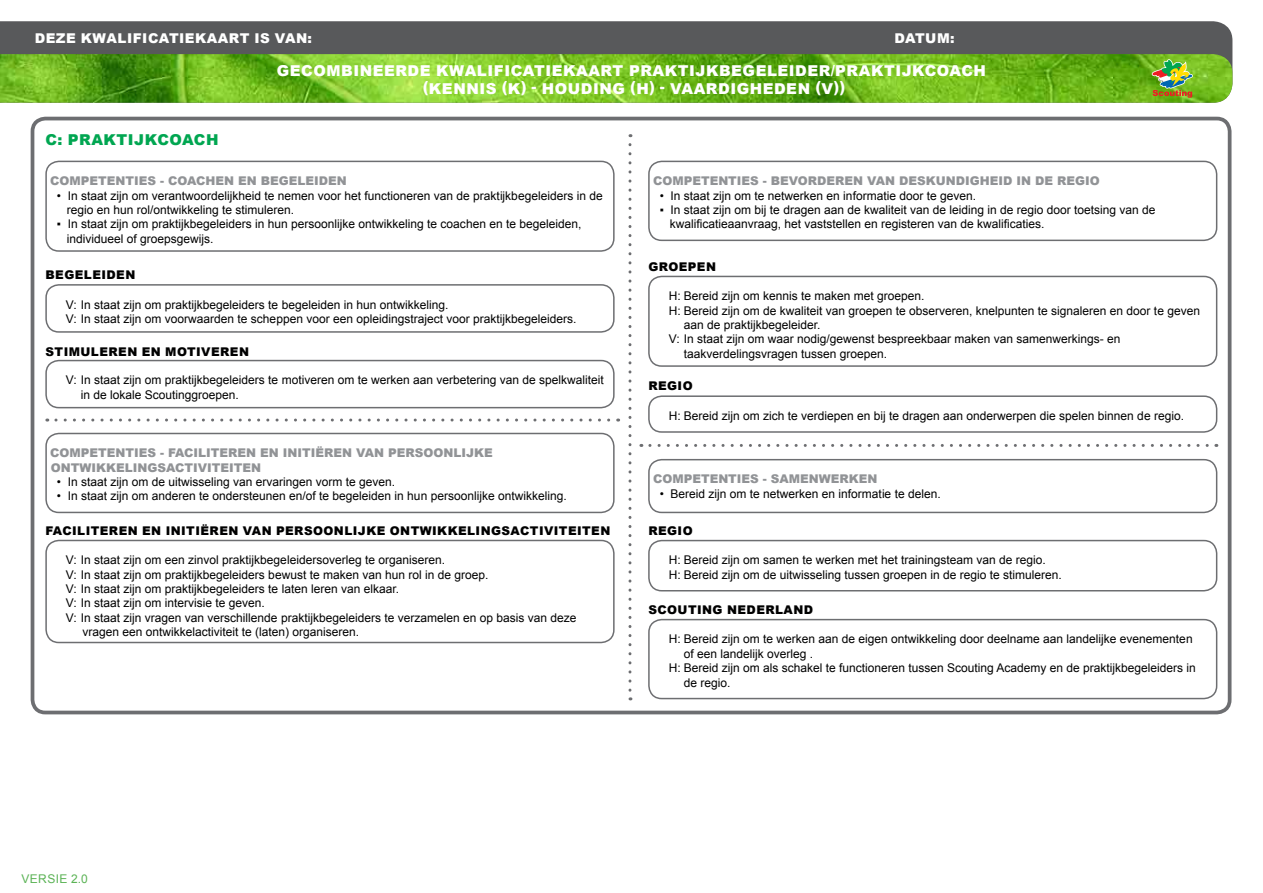
<style>
.page{position:relative;width:1263px;height:893px;background:#fff}
.page>*{position:absolute;margin:0;border:0;box-sizing:border-box;transform-origin:0 0}
.t1{font:900 15px "Arial";letter-spacing:.035em;color:#fff}
.t2{font:900 15px "Arial";color:#00a651}
.t3{font:900 13.5px "Arial";color:#fff}
.t4{font:12px/14.4px "Arial";color:#000}
.t5{font:900 12px/14.4px "Arial";color:#919396}
.t6{font:900 12px "Arial";letter-spacing:.035em;color:#000}
.t7{font:12px "Arial";color:#5bb355}
</style>
<div class="page">
<div style="left:31px;top:117px;width:1200px;height:597px;border:4px solid #6d6e71;border-radius:13px"></div>
<div style="left:45px;top:161px;width:570px;height:91px;border:2px solid #6d6e71;border-radius:13px"></div>
<div style="left:45px;top:284px;width:570px;height:49px;border:2px solid #6d6e71;border-radius:13px"></div>
<div style="left:45px;top:433px;width:570px;height:80px;border:2px solid #6d6e71;border-radius:13px"></div>
<div style="left:45px;top:540px;width:570px;height:103px;border:2px solid #6d6e71;border-radius:13px"></div>
<div style="left:648px;top:161px;width:569px;height:80px;border:2px solid #6d6e71;border-radius:13px"></div>
<svg style="left:56px;top:419px;width:563px;height:3px"></svg>
<div style="left:45px;top:360px;width:570px;height:48px;border:2px solid #6d6e71;border-radius:13px"></div>
<svg style="left:628px;top:145px;width:3px;height:555px"></svg>
<div style="left:648px;top:276px;width:569px;height:91px;border:2px solid #6d6e71;border-radius:13px"></div>
<div style="left:648px;top:395px;width:569px;height:38px;border:2px solid #6d6e71;border-radius:13px"></div>
<div style="left:648px;top:459px;width:569px;height:54px;border:2px solid #6d6e71;border-radius:13px"></div>
<svg style="left:650px;top:444px;width:567px;height:3px"></svg>
<div style="left:648px;top:540px;width:569px;height:51px;border:2px solid #6d6e71;border-radius:13px"></div>
<div style="left:648px;top:619px;width:569px;height:80px;border:2px solid #6d6e71;border-radius:13px"></div>
<div style="left:0;top:21px;width:1232px;height:33px;background:#58595b"></div>
<img style="left:0;top:54px;width:1232px;height:49px">
<svg style="left:1152px;top:59px;width:41px;height:39px;background:#8aa844"></svg>
<p class="t3" style="left:35px;top:28px;width:57px">DEZE KWALIFICATIEKAART</p>
<p class="t3" style="left:254px;top:28px;width:32px">IS VAN</p>
<p class="t3" style="left:308px;top:28px;width:6px">:</p>
<p class="t3" style="left:895px;top:28px;width:23px">DATUM</p>
<p class="t3" style="left:950px;top:28px;width:6px">:</p>
<p class="t1" style="left:277px;top:60px;width:26px">GECOMBINEERDE</p>
<p class="t1" style="left:436px;top:60px;width:140px">KWALIFICATIEKAART</p>
<p class="t1" style="left:629px;top:60px;width:13px">PRAKTIJKBEGELEIDER</p>
<p class="t1" style="left:831px;top:60px;width:17px">/PRAKTIJKCOACH</p>
<p class="t1" style="left:423px;top:78px;width:31px">(KENNIS</p>
<p class="t1" style="left:502px;top:78px;width:66px">(K) - HOUDING</p>
<p class="t1" style="left:630px;top:78px;width:64px">(H) - VAARDIGHEDEN</p>
<p class="t1" style="left:815px;top:76px;width:31px">(V))</p>
<p class="t2" style="left:46px;top:129px;width:35px">C: PRAKTIJKCOACH</p>
<p class="t5" style="left:50px;top:173px;width:298px">COMPETENTIES - COACHEN EN BEGELEIDEN</p>
<p class="t4" style="left:67px;top:188px;width:537px;text-indent:-10px">• In staat zijn om verantwoordelijkheid te nemen voor het functioneren van de praktijkbegeleiders in de regio en hun rol/ontwikkeling te stimuleren.</p>
<p class="t4" style="left:67px;top:217px;width:516px;text-indent:-10px">▪ In staat zijn om praktijkbegeleiders in hun persoonlijke ontwikkeling te coachen en te begeleiden, individueel of groepsgewijs.</p>
<p class="t6" style="left:46px;top:266px;width:10px">BEGELEIDEN</p>
<p class="t4" style="left:66px;top:297px;width:512px">V: In staat zijn om praktijkbegeleiders te begeleiden in hun ontwikkeling.<br>V: In staat zijn om voorwaarden te scheppen voor een opleidingstraject voor praktijkbegeleiders.</p>
<p class="t6" style="left:46px;top:343px;width:11px">STIMULEREN</p>
<p class="t6" style="left:142px;top:343px;width:34px">EN MOTIVEREN</p>
<p class="t4" style="left:81px;top:373px;width:524px;text-indent:-15px">V: In staat zijn om praktijkbegeleiders te motiveren om te werken aan verbetering van de spelkwaliteit in de lokale Scoutinggroepen.</p>
<p class="t5" style="left:50px;top:445px;width:444px">COMPETENTIES - FACILITEREN EN INITIËREN VAN PERSOONLIJKE<br>ONTWIKKELINGSACTIVITEITEN</p>
<p class="t4" style="left:57px;top:475px;width:340px">• In staat zijn om de uitwisseling van ervaringen vorm te geven.</p>
<p class="t4" style="left:57px;top:489px;width:511px">• In staat zijn om anderen te ondersteunen en/of te begeleiden in hun persoonlijke ontwikkeling.</p>
<p class="t6" style="left:46px;top:522px;width:10px">FACILITEREN</p>
<p class="t6" style="left:142px;top:522px;width:33px">EN INITIËREN</p>
<p class="t6" style="left:243px;top:522px;width:11px">VAN</p>
<p class="t6" style="left:276px;top:522px;width:10px">PERSOONLIJKE</p>
<p class="t6" style="left:390px;top:522px;width:10px">ONTWIKKELINGSACTIVITEITEN</p>
<p class="t4" style="left:66px;top:553px;width:381px">V: In staat zijn om een zinvol praktijkbegeleidersoverleg te organiseren.</p>
<p class="t4" style="left:66px;top:567px;width:424px">V: In staat zijn om praktijkbegeleiders bewust te maken van hun rol in de groep.</p>
<p class="t4" style="left:66px;top:581px;width:335px">V: In staat zijn om praktijkbegeleiders te laten leren van elkaar.</p>
<p class="t4" style="left:66px;top:596px;width:200px">V: In staat zijn om intervisie te geven.</p>
<p class="t4" style="left:66px;top:610px;width:512px">V: In staat zijn vragen van verschillende praktijkbegeleiders te verzamelen en op basis van deze</p>
<p class="t4" style="left:82px;top:625px;width:278px">vragen een ontwikkelactiviteit te (laten) organiseren.</p>
<p class="t5" style="left:653px;top:173px;width:448px">COMPETENTIES - BEVORDEREN VAN DESKUNDIGHEID IN DE REGIO</p>
<p class="t4" style="left:660px;top:188px;width:318px">• In staat zijn om te netwerken en informatie door te geven.</p>
<p class="t4" style="left:670px;top:202px;width:487px;text-indent:-10px">▪ In staat zijn om bij te dragen aan de kwaliteit van de leiding in de regio door toetsing van de kwalificatieaanvraag, het vaststellen en registeren van de kwalificaties.</p>
<p class="t6" style="left:648px;top:258px;width:11px">GROEPEN</p>
<p class="t4" style="left:669px;top:289px;width:257px">H: Bereid zijn om kennis te maken met groepen.</p>
<p class="t4" style="left:669px;top:303px;width:533px">H: Bereid zijn om de kwaliteit van groepen te observeren, knelpunten te signaleren en door te geven</p>
<p class="t4" style="left:684px;top:317px;width:138px">aan de praktijkbegeleider.</p>
<p class="t4" style="left:669px;top:332px;width:453px">V: In staat zijn om waar nodig/gewenst bespreekbaar maken van samenwerkings- en</p>
<p class="t4" style="left:684px;top:346px;width:205px">taakverdelingsvragen tussen groepen.</p>
<p class="t6" style="left:648px;top:377px;width:10px">REGIO</p>
<p class="t4" style="left:669px;top:408px;width:517px">H: Bereid zijn om zich te verdiepen en bij te dragen aan onderwerpen die spelen binnen de regio.</p>
<p class="t5" style="left:653px;top:472px;width:226px">COMPETENTIES - SAMENWERKEN</p>
<p class="t4" style="left:660px;top:486px;width:282px">• Bereid zijn om te netwerken en informatie te delen.</p>
<p class="t6" style="left:648px;top:522px;width:10px">REGIO</p>
<p class="t4" style="left:669px;top:553px;width:395px">H: Bereid zijn om samen te werken met het trainingsteam van de regio.<br>H: Bereid zijn om de uitwisseling tussen groepen in de regio te stimuleren.</p>
<p class="t6" style="left:648px;top:601px;width:166px">SCOUTING NEDERLAND</p>
<p class="t4" style="left:669px;top:632px;width:525px">H: Bereid zijn om te werken aan de eigen ontwikkeling door deelname aan landelijke evenementen</p>
<p class="t4" style="left:684px;top:646px;width:131px">of een landelijk overleg .</p>
<p class="t4" style="left:669px;top:661px;width:529px">H: Bereid zijn om als schakel te functioneren tussen Scouting Academy en de praktijkbegeleiders in</p>
<p class="t4" style="left:684px;top:675px;width:48px">de regio.</p>
<p class="t7" style="left:21px;top:871px;width:68px">versi e 2.0</p>
</div>
